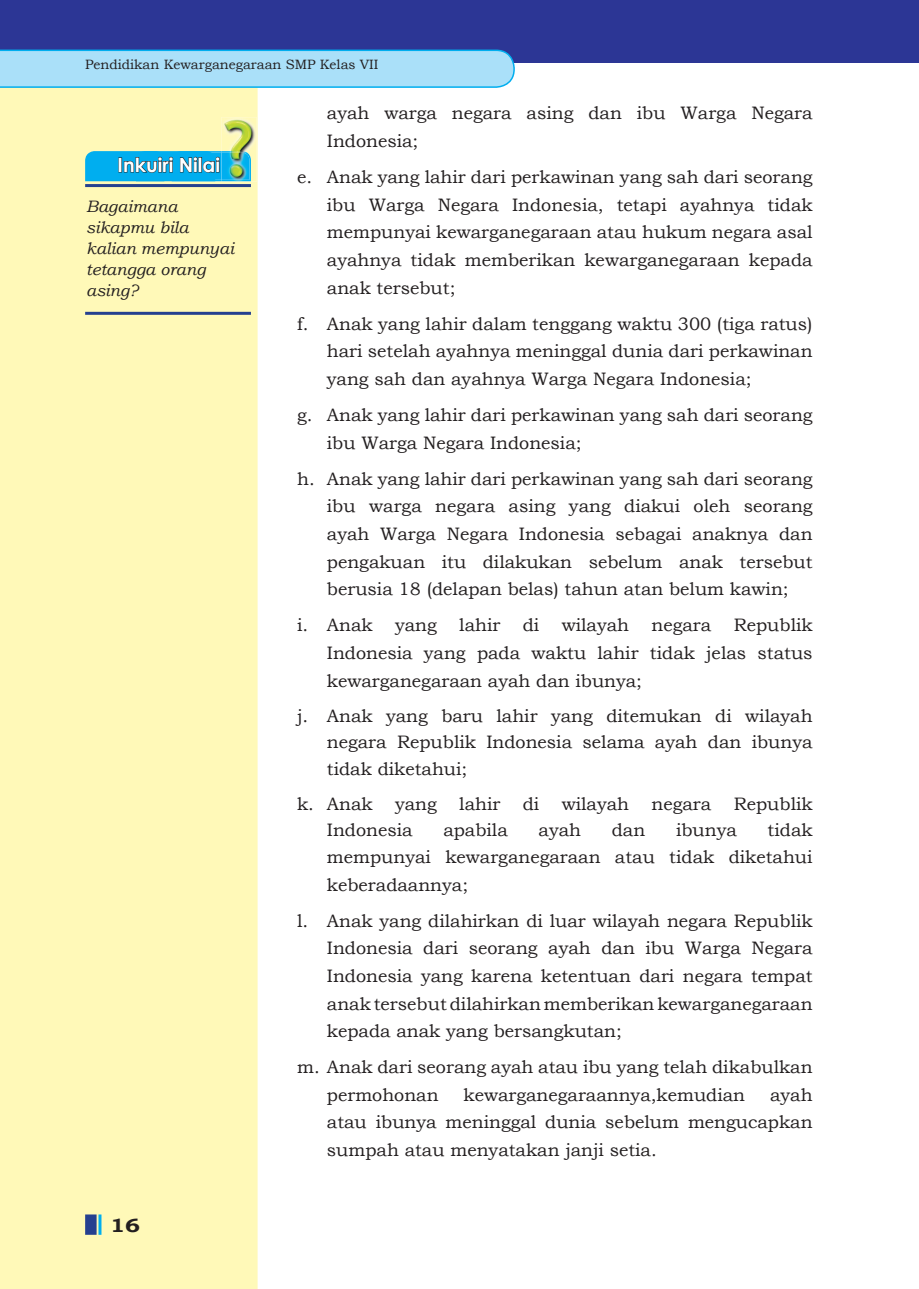
<style>
.page{position:relative;width:919px;height:1289px;background:#fff}
.page>*{position:absolute;margin:0;border:0;box-sizing:border-box;transform-origin:0 0}
.t1{font:700 19.5px "Century Gothic";color:#fff}
.t2{font:700 19.05px "Bookman Old Style";color:#231f20;scale:1.18 1}
.t3{font:18px/27.6px "Bookman Old Style";color:#231f20;text-align:justify}
.t4{font:italic 16.5px/21px "Bookman Old Style";color:#231f20}
.t5{font:13.5px "Bookman Old Style";color:#231f20}
</style>
<div class="page">
<div style="left:0;top:88px;width:257px;height:1200px;background:#fff9b8"></div>
<div style="left:0;top:0;width:918px;height:62px;background:#2c3695"></div>
<svg style="left:0;top:50px;width:515px;height:38px;background:#9edcf7"></svg>
<div style="left:87px;top:1215px;width:8px;height:18px;background:#25408f"></div>
<div style="left:85px;top:1214px;width:12px;height:20px;border:3px solid #25408f"></div>
<hr style="left:98px;top:1214px;width:3px;height:20px;background:#00aeef">
<hr style="left:85px;top:184px;width:166px;height:3px;background:#25408f">
<svg style="left:84px;top:150px;width:137px;height:31px;background:#109ed0"></svg>
<hr style="left:85px;top:312px;width:166px;height:3px;background:#25408f">
<img style="left:221px;top:117px;width:36px;height:65px">
<img style="left:221px;top:151px;width:30px;height:30px">
<p class="t5" style="left:85px;top:55px;width:295px">Pendidikan Kewarganegaraan SMP Kelas VII</p>
<p class="t1" style="left:117px;top:150px;width:104px">Inkuiri Nilai</p>
<p class="t4" style="left:86px;top:196px;width:149px">Bagaimana sikapmu bila kalian mempunyai tetangga orang asing?</p>
<p class="t2" style="left:110px;top:1211px;width:27px">16</p>
<p class="t3" style="left:327px;top:99px;width:487px">ayah warga negara asing dan ibu Warga Negara<br>Indonesia;</p>
<p class="t3" style="left:327px;top:163px;width:487px;text-indent:-30px">e. Anak yang lahir dari perkawinan yang sah dari seorang ibu Warga Negara Indonesia, tetapi ayahnya tidak mempunyai kewarganegaraan atau hukum negara asal ayahnya tidak memberikan kewarganegaraan kepada anak tersebut;</p>
<p class="t3" style="left:327px;top:310px;width:487px;text-indent:-30px">f. Anak yang lahir dalam tenggang waktu 300 (tiga ratus) hari setelah ayahnya meninggal dunia dari perkawinan yang sah dan ayahnya Warga Negara Indonesia;</p>
<p class="t3" style="left:327px;top:401px;width:487px;text-indent:-30px">g. Anak yang lahir dari perkawinan yang sah dari seorang ibu Warga Negara Indonesia;</p>
<p class="t3" style="left:327px;top:465px;width:487px;text-indent:-30px">h. Anak yang lahir dari perkawinan yang sah dari seorang ibu warga negara asing yang diakui oleh seorang ayah Warga Negara Indonesia sebagai anaknya dan pengakuan itu dilakukan sebelum anak tersebut berusia 18 (delapan belas) tahun atan belum kawin;</p>
<p class="t3" style="left:327px;top:611px;width:487px;text-indent:-30px">i. Anak yang lahir di wilayah negara Republik Indonesia yang pada waktu lahir tidak jelas status kewarganegaraan ayah dan ibunya;</p>
<p class="t3" style="left:327px;top:702px;width:487px;line-height:26.5px;text-indent:-30px">j. Anak yang baru lahir yang ditemukan di wilayah negara Republik Indonesia selama ayah dan ibunya tidak diketahui;</p>
<p class="t3" style="left:327px;top:790px;width:487px;line-height:26.5px;text-indent:-30px">k. Anak yang lahir di wilayah negara Republik<br>Indonesia</p>
<p class="t3" style="left:327px;top:816px;width:487px;line-height:27px;text-indent:440px">tidak mempunyai kewarganegaraan atau tidak diketahui keberadaannya;</p>
<p class="t3" style="left:327px;top:906px;width:487px;text-indent:-30px">l. Anak yang dilahirkan di luar wilayah negara Republik Indonesia dari seorang ayah dan ibu Warga Negara Indonesia yang karena ketentuan dari negara tempat anak tersebut dilahirkan memberikan kewarganegaraan kepada anak yang bersangkutan;</p>
<p class="t3" style="left:327px;top:1053px;width:487px;text-indent:-30px">m. Anak dari seorang ayah atau ibu yang telah dikabulkan permohonan</p>
<p class="t3" style="left:443px;top:816px;width:66px">apabila</p>
<p class="t3" style="left:538px;top:816px;width:44px">ayah</p>
<p class="t3" style="left:611px;top:816px;width:35px">dan</p>
<p class="t3" style="left:676px;top:816px;width:62px">ibunya</p>
<p class="t3" style="left:327px;top:1080px;width:487px;text-indent:443px">ayah atau ibunya meninggal dunia sebelum mengucapkan sumpah atau menyatakan janji setia.</p>
<p class="t3" style="left:463px;top:1080px;width:283px">kewarganegaraannya,kemudian</p>
</div>
